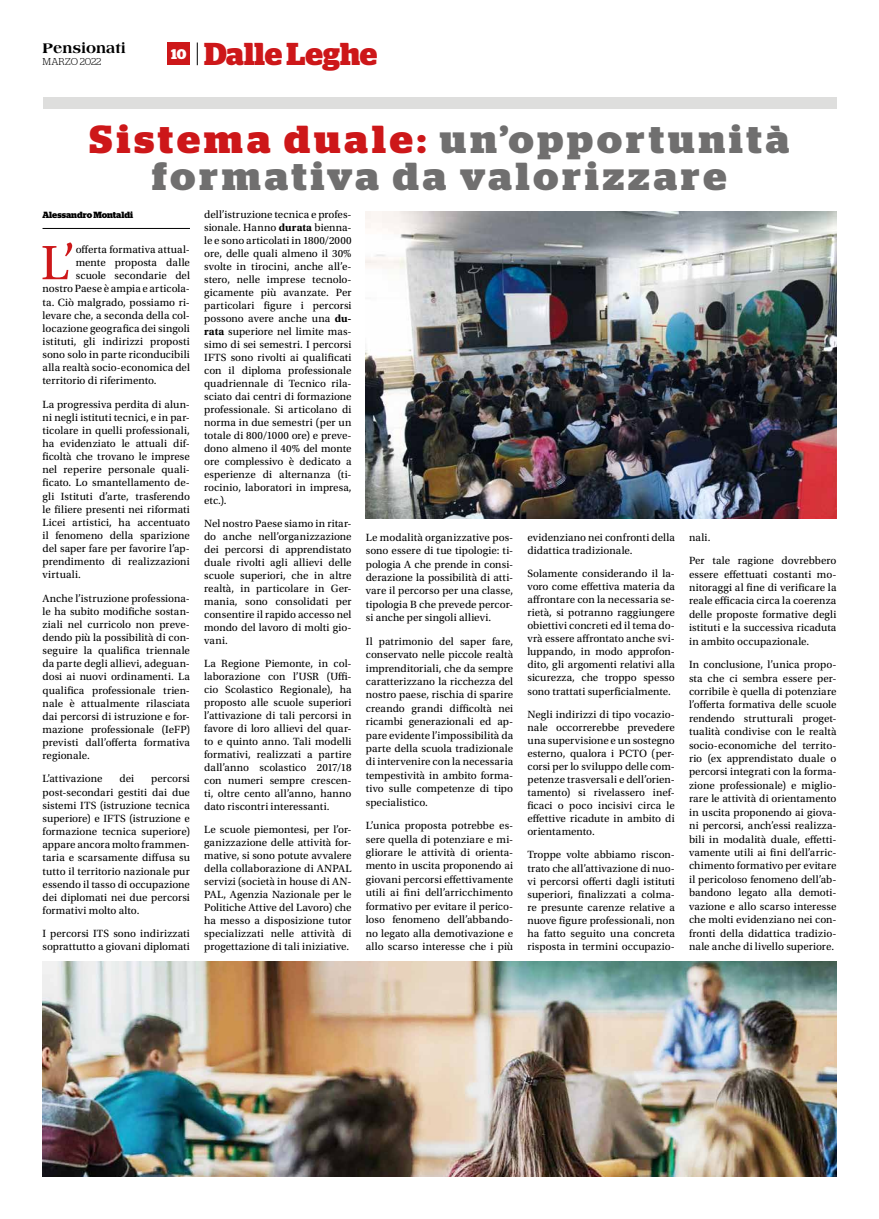
<style>
.page{position:relative;width:879px;height:1219px;background:#fff}
.page>*{position:absolute;margin:0;border:0;box-sizing:border-box;transform-origin:0 0}
.t1{font:50.8px "Utopia Std";color:#cd1719}
.t2{font:700 39px/37px "Stag";letter-spacing:.1em;color:#706f6f;text-align:center;scale:1.05 1}
.t3{font:700 31.6px "Stag";letter-spacing:-.005em;color:#cd1719}
.t4{font:800 15px "Americana Std";color:#000}
.t5{font:700 14px "Stag";color:#fff}
.t6{font:11px/13.1px "Utopia Std";letter-spacing:.005em;color:#000;text-align:justify}
.t7{font:300 10px "Stag";letter-spacing:.01em;color:#000}
.t8{font:700 9px "Stag";color:#000}
.s1{color:#cd1719}
.s2{font-weight:700}
</style>
<div class="page">
<div style="left:167px;top:43px;width:23px;height:22px;background:#cd1719"></div>
<svg style="left:197px;top:43px;width:1px;height:22px"></svg>
<div style="left:43px;top:97px;width:793px;height:11px;background:#dededd"></div>
<hr style="left:43px;top:228px;width:147px;height:1px;background:#000">
<img style="left:366px;top:211px;width:470px;height:308px">
<img style="left:43px;top:961px;width:793px;height:215px">
<h3 class="t4" style="left:43px;top:39px;width:85px">Pensionati</h3>
<p class="t7" style="left:43px;top:56px;width:60px">MARZO 2022</p>
<p class="t5" style="left:171px;top:46px;width:17px">10</p>
<h3 class="t3" style="left:204px;top:36px;width:175px">Dalle Leghe</h3>
<h2 class="t2" style="left:90px;top:121px;width:668px"><span class="s1">Sistema duale:</span> un’opportunità formativa da valorizzare</h2>
<p class="t8" style="left:43px;top:210px;width:92px">Alessandro Montaldi</p>
<h1 class="t1" style="left:41px;top:235px;width:36px">L’</h1>
<p class="t6" style="left:76px;top:243px;width:116px">offerta formativa attual-</p>
<p class="t6" style="left:204px;top:208px;width:149px">dell’istruzione tecnica e profes&shy;sionale. Hanno <span class="s2">durata</span> bienna&shy;le e sono articolati in 1800/2000 ore, delle quali almeno il 30% svolte in tirocini, anche all’e&shy;stero, nelle imprese tecnolo&shy;gicamente più avanzate. Per particolari figure i percorsi possono avere anche una <span class="s2">du&shy;rata</span> superiore nel limite mas&shy;simo di sei semestri. I percorsi IFTS sono rivolti ai qualificati con il diploma professionale quadriennale di Tecnico rila&shy;sciato dai centri di formazione professionale. Si articolano di norma in due semestri (per un totale di 800/1000 ore) e preve&shy;dono almeno il 40% del monte ore complessivo è dedicato a esperienze di alternanza (ti&shy;rocinio, laboratori in impresa, etc.).</p>
<p class="t6" style="left:204px;top:517px;width:149px">Nel nostro Paese siamo in ritar&shy;do anche nell’organizzazione dei percorsi di apprendistato duale rivolti agli allievi delle scuole superiori, che in altre realtà, in particolare in Ger&shy;mania, sono consolidati per consentire il rapido accesso nel mondo del lavoro di molti gio&shy;vani.</p>
<p class="t6" style="left:204px;top:657px;width:149px">La Regione Piemonte, in col&shy;laborazione con l’USR (Uffi&shy;cio Scolastico Regionale), ha proposto alle scuole superiori l’attivazione di tali percorsi in favore di loro allievi del quar&shy;to e quinto anno. Tali modelli formativi, realizzati a partire dall’anno scolastico 2017/18 con numeri sempre crescen&shy;ti, oltre cento all’anno, hanno dato riscontri interessanti.</p>
<p class="t6" style="left:204px;top:823px;width:149px">Le scuole piemontesi, per l’or&shy;ganizzazione delle attività for&shy;mative, si sono potute avvalere della collaborazione di ANPAL servizi (società in house di AN-PAL, Agenzia Nazionale per le Politiche Attive del Lavoro) che ha messo a disposizione tutor specializzati nelle attività di progettazione di tali iniziative.</p>
<p class="t6" style="left:76px;top:256px;width:116px">mente proposta dalle</p>
<p class="t6" style="left:76px;top:269px;width:116px">scuole secondarie del</p>
<p class="t6" style="left:43px;top:282px;width:149px">nostro Paese è ampia e articola-</p>
<p class="t6" style="left:43px;top:296px;width:149px">ta. Ciò malgrado, possiamo ri-</p>
<p class="t6" style="left:43px;top:309px;width:149px">levare che, a seconda della col-</p>
<p class="t6" style="left:43px;top:322px;width:149px">locazione geografica dei singoli</p>
<p class="t6" style="left:43px;top:335px;width:149px">istituti, gli indirizzi proposti</p>
<p class="t6" style="left:43px;top:348px;width:149px">sono solo in parte riconducibili</p>
<p class="t6" style="left:43px;top:361px;width:149px">alla realtà socio-economica del</p>
<p class="t6" style="left:43px;top:374px;width:116px">territorio di riferimento.</p>
<p class="t6" style="left:43px;top:398px;width:149px">La progressiva perdita di alun&shy;ni negli istituti tecnici, e in par&shy;ticolare in quelli professionali, ha evidenziato le attuali dif&shy;ficoltà che trovano le imprese nel reperire personale quali&shy;ficato. Lo smantellamento de&shy;gli Istituti d’arte, trasferendo le filiere presenti nei riformati Licei artistici, ha accentuato il fenomeno della sparizione del saper fare per favorire l’ap&shy;prendimento di realizzazioni virtuali.</p>
<p class="t6" style="left:43px;top:592px;width:149px">Anche l’istruzione professiona&shy;le ha subito modifiche sostan&shy;ziali nel curricolo non preve&shy;dendo più la possibilità di con&shy;seguire la qualifica triennale da parte degli allievi, adeguan&shy;dosi ai nuovi ordinamenti. La qualifica professionale trien&shy;nale è attualmente rilasciata dai percorsi di istruzione e for&shy;mazione professionale (IeFP) previsti dall’offerta formativa regionale.</p>
<p class="t6" style="left:43px;top:773px;width:61px">L’attivazione</p>
<p class="t6" style="left:120px;top:773px;width:16px">dei</p>
<p class="t6" style="left:366px;top:531px;width:149px;line-height:13.4px">Le modalità organizzative pos&shy;sono essere di tue tipologie: ti&shy;pologia A che prende in consi&shy;derazione la possibilità di atti&shy;vare il percorso per una classe, tipologia B che prevede percor&shy;si anche per singoli allievi.</p>
<p class="t6" style="left:366px;top:635px;width:149px;line-height:13.4px">Il patrimonio del saper fare, conservato nelle piccole realtà imprenditoriali, che da sempre caratterizzano la ricchezza del nostro paese, rischia di sparire creando grandi difficoltà nei ricambi generazionali ed ap&shy;pare evidente l’impossibilità da parte della scuola tradizionale di intervenire con la necessaria tempestività in ambito forma&shy;tivo sulle competenze di tipo specialistico.</p>
<p class="t6" style="left:366px;top:819px;width:149px;line-height:13.4px">L’unica proposta potrebbe es&shy;sere quella di potenziare e mi&shy;gliorare le attività di orienta&shy;mento in uscita proponendo ai giovani percorsi effettivamente utili ai fini dell’arricchimento formativo per evitare il perico&shy;loso fenomeno dell’abbando&shy;no legato alla demotivazione e allo scarso interesse che i più</p>
<p class="t6" style="left:527px;top:531px;width:149px">evidenziano nei confronti della didattica tradizionale.</p>
<p class="t6" style="left:527px;top:567px;width:149px">Solamente considerando il la&shy;voro come effettiva materia da affrontare con la necessaria se&shy;rietà, si potranno raggiungere obiettivi concreti ed il tema do&shy;vrà essere affrontato anche svi&shy;luppando, in modo approfon&shy;dito, gli argomenti relativi alla sicurezza, che troppo spesso sono trattati superficialmente.</p>
<p class="t6" style="left:527px;top:708px;width:149px">Negli indirizzi di tipo vocazio&shy;nale occorrerebbe prevedere una supervisione e un sostegno esterno, qualora i PCTO (per&shy;corsi per lo sviluppo delle com&shy;petenze trasversali e dell’orien&shy;tamento) si rivelassero inef&shy;ficaci o poco incisivi circa le effettive ricadute in ambito di orientamento.</p>
<p class="t6" style="left:527px;top:848px;width:149px">Troppe volte abbiamo riscon&shy;trato che all’attivazione di nuo&shy;vi percorsi offerti dagli istituti superiori, finalizzati a colma&shy;re presunte carenze relative a nuove figure professionali, non ha fatto seguito una concreta risposta in termini occupazio-</p>
<p class="t6" style="left:689px;top:526px;width:149px;line-height:23.4px">nali.<br>Per tale ragione dovrebbero</p>
<p class="t6" style="left:689px;top:567px;width:149px;line-height:13.4px">essere effettuati costanti mo&shy;nitoraggi al fine di verificare la reale efficacia circa la coerenza delle proposte formative degli istituti e la successiva ricaduta in ambito occupazionale.</p>
<p class="t6" style="left:689px;top:658px;width:149px;line-height:13.4px">In conclusione, l’unica propo&shy;sta che ci sembra essere per&shy;corribile è quella di potenziare l’offerta formativa delle scuole rendendo strutturali proget&shy;tualità condivise con le realtà socio-economiche del territo&shy;rio (ex apprendistato duale o percorsi integrati con la forma&shy;zione professionale) e miglio&shy;rare le attività di orientamento in uscita proponendo ai giova&shy;ni percorsi, anch’essi realizza&shy;bili in modalità duale, effetti&shy;vamente utili ai fini dell’arric&shy;chimento formativo per evitare il pericoloso fenomeno dell’ab&shy;bandono legato alla demoti&shy;vazione e allo scarso interesse che molti evidenziano nei con&shy;fronti della didattica tradizio&shy;nale anche di livello superiore.</p>
<p class="t6" style="left:43px;top:773px;width:149px;text-indent:109px">percorsi post-secondari gestiti dai due sistemi ITS (istruzione tecnica superiore) e IFTS (istruzione e formazione tecnica superiore) appare ancora molto frammen&shy;taria e scarsamente diffusa su tutto il territorio nazionale pur essendo il tasso di occupazione dei diplomati nei due percorsi formativi molto alto.</p>
<p class="t6" style="left:43px;top:927px;width:149px">I percorsi ITS sono indirizzati soprattutto a giovani diplomati</p>
</div>
